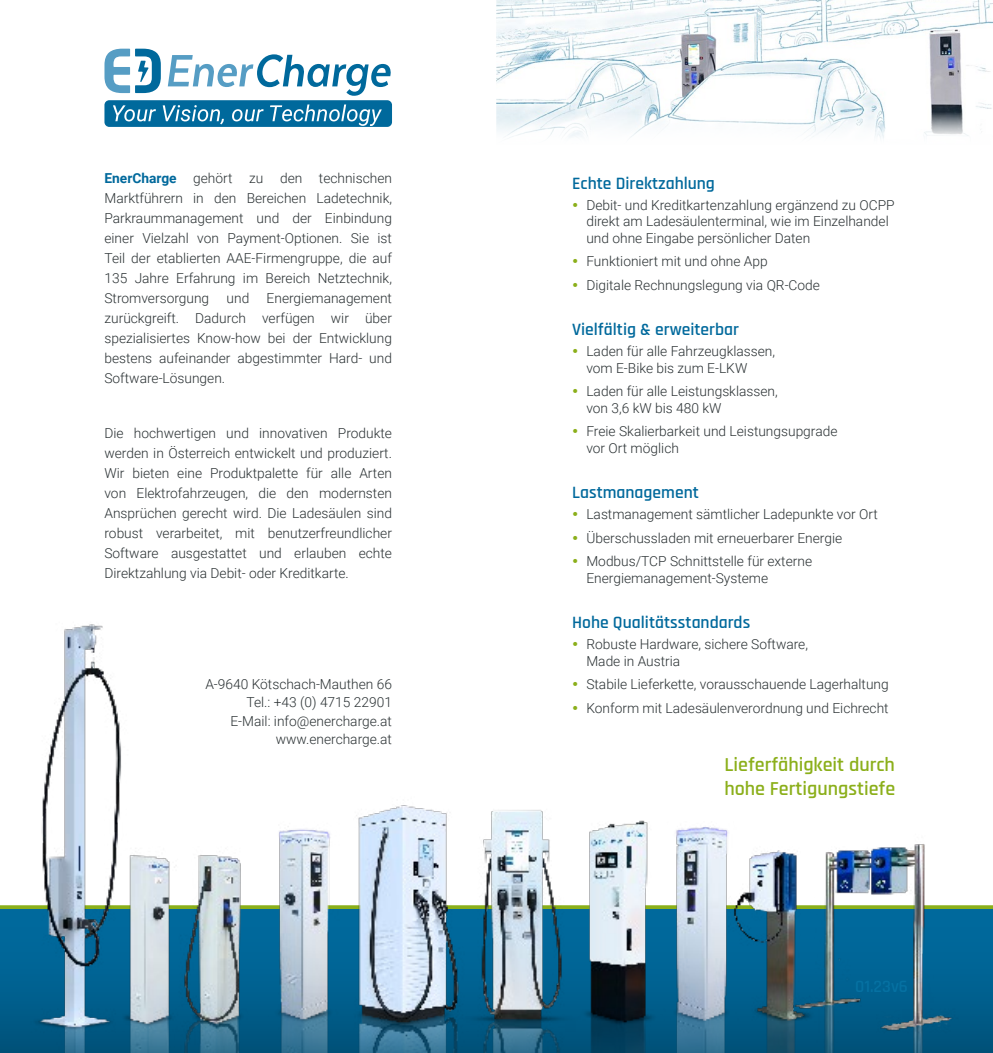
<style>
.page{position:relative;width:993px;height:1053px;background:#fff}
.page>*{position:absolute;margin:0;border:0;box-sizing:border-box;transform-origin:0 0}
.t1{font:600 20px/24px "Rajdhani";color:#8baf1a}
.t2{font:600 17.5px "Rajdhani";color:#00699c}
.t3{font:300 13.75px/20px "Roboto";color:#2a3133}
.s1{font-weight:700;color:#00699c}
</style>
<div class="page">
<svg style="left:0;top:905px;width:992px;height:147px"></svg>
<svg style="left:168px;top:54px;width:223px;height:42px"></svg>
<svg style="left:104px;top:49px;width:57px;height:44px"></svg>
<div style="left:104px;top:100px;width:288px;height:27px;background:#00699c;border-radius:5px"></div>
<svg style="left:113px;top:105px;width:43px;height:16px"></svg>
<svg style="left:163px;top:105px;width:61px;height:19px"></svg>
<svg style="left:232px;top:109px;width:31px;height:12px"></svg>
<svg style="left:270px;top:104px;width:112px;height:22px"></svg>
<img style="left:5px;top:624px;width:953px;height:428px">
<img style="left:496px;top:0;width:496px;height:138px">
<svg style="left:573px;top:642px;width:4px;height:4px"></svg>
<svg style="left:573px;top:682px;width:4px;height:4px"></svg>
<svg style="left:573px;top:706px;width:4px;height:4px"></svg>
<p class="t3" style="left:104px;top:167px;width:289px;text-align:justify"><span class="s1">EnerCharge</span> gehört zu den technischen Marktführern in den Bereichen Ladetechnik, Parkraummanagement und der Einbindung einer Vielzahl von Payment-Optionen. Sie ist Teil der etablierten AAE-Firmengruppe, die auf 135 Jahre Erfahrung im Bereich Netztechnik, Stromversorgung</p>
<p class="t3" style="left:226px;top:287px;width:24px">und</p>
<p class="t3" style="left:104px;top:287px;width:289px;text-align:justify;text-indent:162px">Energiemanagement zurückgreift. Dadurch verfügen wir über spezialisiertes Know-how bei der Entwicklung bestens aufeinander abgestimmter Hard- und Software-Lösungen.</p>
<p class="t3" style="left:104px;top:423px;width:289px;text-align:justify">Die hochwertigen und innovativen Produkte werden in Österreich entwickelt und produziert.<br>Wir bieten eine Produktpalette für alle Arten von Elektrofahrzeugen, die den modernsten Ansprüchen gerecht wird. Die Ladesäulen sind robust verarbeitet, mit benutzerfreundlicher Software ausgestattet und erlauben echte Direktzahlung via Debit- oder Kreditkarte.</p>
<p class="t3" style="left:205px;top:674px;width:188px;line-height:18.1px;text-align:right">A-9640 Kötschach-Mauthen 66<br>Tel.: +43 (0) 4715 22901<br>E-Mail: info@enercharge.at www.enercharge.at</p>
<p class="t2" style="left:572px;top:172px;width:144px">Echte Direktzahlung</p>
<p class="t3" style="left:586px;top:196px;width:310px;line-height:16.5px">Debit- und Kreditkartenzahlung ergänzend zu OCPP direkt am Ladesäulenterminal, wie im Einzelhandel und ohne Eingabe persönlicher Daten</p>
<p class="t3" style="left:586px;top:249px;width:235px;line-height:23.6px">Funktioniert mit und ohne App<br>Digitale Rechnungslegung via QR-Code</p>
<p class="t2" style="left:572px;top:319px;width:168px">Vielfältig &amp; erweiterbar</p>
<p class="t3" style="left:586px;top:342px;width:190px;line-height:16.5px">Laden für alle Fahrzeugklassen, vom E-Bike bis zum E-LKW</p>
<p class="t3" style="left:586px;top:382px;width:193px;line-height:16.5px">Laden für alle Leistungsklassen, von 3,6 kW bis 480 kW</p>
<p class="t3" style="left:586px;top:422px;width:252px;line-height:16.5px">Freie Skalierbarkeit und Leistungsupgrade vor Ort möglich</p>
<p class="t2" style="left:572px;top:482px;width:128px">Lastmanagement</p>
<p class="t3" style="left:586px;top:502px;width:293px;line-height:23.6px">Lastmanagement sämtlicher Ladepunkte vor Ort<br>Überschussladen mit erneuerbarer Energie<br>Modbus/TCP Schnittstelle für externe</p>
<p class="t3" style="left:586px;top:567px;width:183px">Energiemanagement-Systeme</p>
<p class="t2" style="left:572px;top:612px;width:179px">Hohe Qualitätsstandards</p>
<p class="t3" style="left:586px;top:635px;width:223px;line-height:16.5px">Robuste Hardware, sichere Software,<br>Made in Austria</p>
<p class="t3" style="left:586px;top:672px;width:304px;line-height:23.6px">Stabile Lieferkette, vorausschauende Lagerhaltung<br>Konform mit Ladesäulenverordnung und Eichrecht</p>
<h1 class="t1" style="left:724px;top:753px;width:172px">Lieferfähigkeit durch hohe Fertigungstiefe</h1>
</div>
